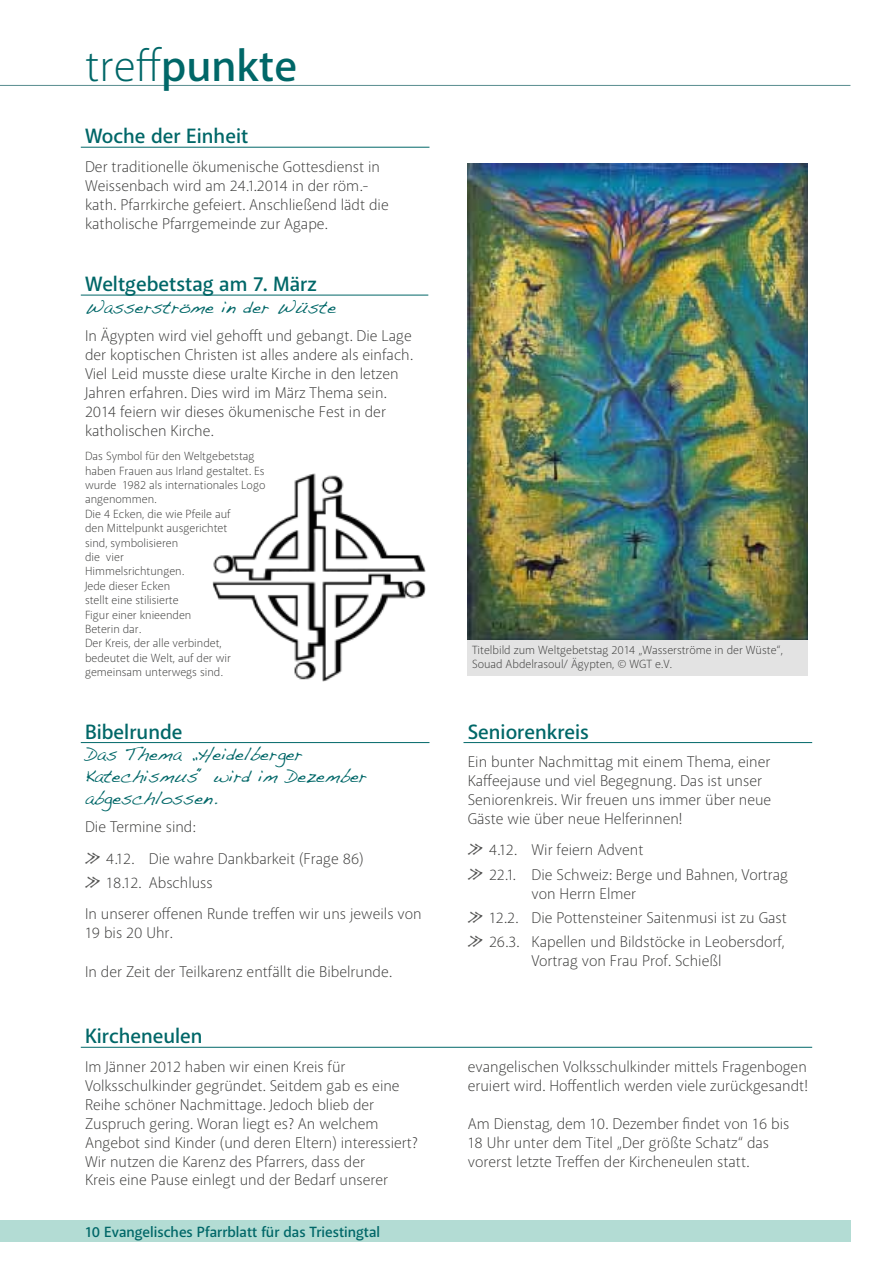
<style>
.page{position:relative;width:893px;height:1263px;background:#fff}
.page>*{position:absolute;margin:0;border:0;box-sizing:border-box;transform-origin:0 0}
.t1{font:600 45px "Akagi";color:#006768}
.t2{font:600 21px "Akagi";color:#006768}
.t3{font:18px/21.6px "Fultons Hand";color:#006768}
.t4{font:300 15.75px/18.9px "Akagi";color:#3c3c3b}
.t5{font:600 15px "Akagi";color:#006768}
.t6{font:300 12px/14.4px "Akagi";color:#3c3c3b}
.s1{font-weight:300}
.s2{font-family:"Fultons Hand";font-weight:400;color:#575756}
</style>
<div class="page">
<div style="left:0;top:1220px;width:850px;height:22px;background:#b3dcd4"></div>
<hr style="left:0;top:85px;width:850px;height:1px;background:#588c8f">
<hr style="left:81px;top:147px;width:348px;height:1px;background:#006768">
<hr style="left:81px;top:295px;width:347px;height:1px;background:#006768">
<img style="left:468px;top:163px;width:340px;height:477px">
<img style="left:213px;top:515px;width:79px;height:107px">
<hr style="left:81px;top:742px;width:348px;height:1px;background:#006768">
<hr style="left:463px;top:742px;width:349px;height:1px;background:#006768">
<hr style="left:81px;top:1047px;width:731px;height:1px;background:#006768">
<div style="left:468px;top:640px;width:340px;height:36px;background:#e3e3e3"></div>
<h1 class="t1" style="left:85px;top:38px;width:214px"><span class="s1">treff</span>punkte</h1>
<h2 class="t2" style="left:85px;top:123px;width:165px">Woche der Einheit</h2>
<p class="t4" style="left:85px;top:157px;width:305px">Der traditionelle ökumenische Gottesdienst in Weissenbach wird am 24.1.2014 in der röm.- kath. Pfarrkirche gefeiert. Anschließend lädt die katholische Pfarrgemeinde zur Agape.</p>
<h2 class="t2" style="left:85px;top:271px;width:233px">Weltgebetstag am 7. März</h2>
<p class="t3" style="left:85px;top:296px;width:253px">Wasserströme in der Wüste</p>
<p class="t4" style="left:85px;top:326px;width:329px">In Ägypten wird viel gehofft und gebangt. Die Lage der koptischen Christen ist alles andere als einfach.<br>Viel Leid musste diese uralte Kirche in den letzen Jahren erfahren. Dies wird im März Thema sein.<br>2014 feiern wir dieses ökumenische Fest in der katholischen Kirche.</p>
<p class="t6" style="left:85px;top:449px;width:182px">Das Symbol für den Weltgebetstag haben Frauen aus Irland gestaltet. Es wurde 1982 als internationales Logo angenommen.<br>Die 4 Ecken, die wie Pfeile auf<br>den Mittelpunkt ausgerichtet<br>sind, symbolisieren<br>die vier<br>Himmelsrichtungen.<br>Jede dieser Ecken<br>stellt eine stilisierte<br>Figur einer knieenden<br>Beterin dar.<br>Der Kreis, der alle verbindet, bedeutet die Welt, auf der wir gemeinsam unterwegs sind.</p>
<h2 class="t2" style="left:85px;top:719px;width:99px">Bibelrunde</h2>
<p class="t3" style="left:85px;top:744px;width:283px">Das Thema „Heidelberger<br>Katechismus“ wird im Dezember abgeschlossen.</p>
<p class="t4" style="left:85px;top:811px;width:280px;line-height:31.3px">Die Termine sind:<br><span class="s2">»</span> 4.12. Die wahre Dankbarkeit (Frage 86)</p>
<p class="t4" style="left:85px;top:866px;width:338px;line-height:31.3px"><span class="s2">»</span> 18.12. Abschluss<br>In unserer offenen Runde treffen wir uns jeweils von</p>
<p class="t4" style="left:85px;top:923px;width:89px">19 bis 20 Uhr.</p>
<p class="t4" style="left:85px;top:961px;width:308px">In der Zeit der Teilkarenz entfällt die Bibelrunde.</p>
<p class="t6" style="left:472px;top:642px;width:312px">Titelbild zum Weltgebetstag 2014 „Wasserströme in der Wüste“,<br>Souad Abdelrasoul/ Ägypten, © WGT e.V.</p>
<h2 class="t2" style="left:468px;top:719px;width:123px">Seniorenkreis</h2>
<p class="t4" style="left:468px;top:752px;width:305px">Ein bunter Nachmittag mit einem Thema, einer Kaffeejause und viel Begegnung. Das ist unser Seniorenkreis. Wir freuen uns immer über neue Gäste wie über neue Helferinnen!</p>
<p class="t4" style="left:468px;top:838px;width:322px;line-height:24.3px"><span class="s2">»</span> 4.12. Wir feiern Advent<br><span class="s2">»</span> 22.1. Die Schweiz: Berge und Bahnen, Vortrag</p>
<p class="t4" style="left:468px;top:881px;width:321px;line-height:24.3px;text-indent:64px">von Herrn Elmer<br><span class="s2">»</span> 12.2. Die Pottensteiner Saitenmusi ist zu Gast <span class="s2">»</span> 26.3. Kapellen und Bildstöcke in Leobersdorf,</p>
<p class="t4" style="left:532px;top:951px;width:192px">Vortrag von Frau Prof. Schießl</p>
<h2 class="t2" style="left:85px;top:1023px;width:119px">Kircheneulen</h2>
<p class="t4" style="left:85px;top:1057px;width:334px">Im Jänner 2012 haben wir einen Kreis für Volksschulkinder gegründet. Seitdem gab es eine Reihe schöner Nachmittage. Jedoch blieb der Zuspruch gering. Woran liegt es? An welchem Angebot sind Kinder (und deren Eltern) interessiert?<br>Wir nutzen die Karenz des Pfarrers, dass der<br>Kreis eine Pause einlegt und der Bedarf unserer</p>
<p class="t4" style="left:468px;top:1057px;width:342px">evangelischen Volksschulkinder mittels Fragenbogen eruiert wird. Hoffentlich werden viele zurückgesandt!</p>
<p class="t4" style="left:468px;top:1114px;width:323px">Am Dienstag, dem 10. Dezember findet von 16 bis<br>18 Uhr unter dem Titel „Der größte Schatz“ das vorerst letzte Treffen der Kircheneulen statt.</p>
<p class="t5" style="left:85px;top:1222px;width:297px">10 Evangelisches Pfarrblatt für das Triestingtal</p>
</div>
